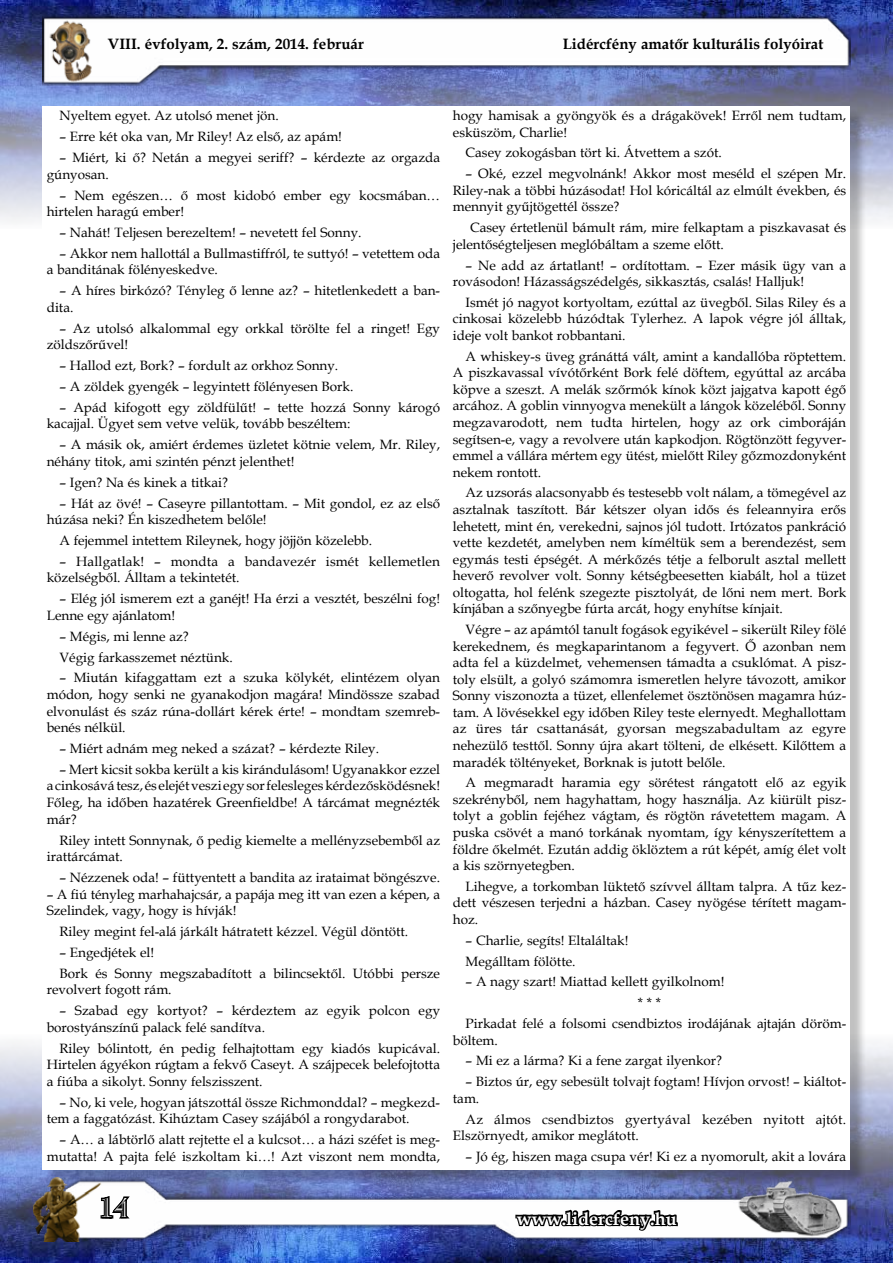
<style>
.page{position:relative;width:893px;height:1263px;background:#fff}
.page>*{position:absolute;margin:0;border:0;box-sizing:border-box;transform-origin:0 0}
.t1{font:27px "Casper Open Face";color:#fff}
.t2{font:700 18px "Book Antiqua";color:#fff}
.t3{font:700 15px "Book Antiqua";color:#000}
.t4{font:13.5px/16.5px "Book Antiqua";color:#000}
</style>
<div class="page">
<img style="left:0;top:0;width:893px;height:222px">
<img style="left:0;top:1042px;width:893px;height:221px">
<img style="left:43px;top:15px;width:807px;height:70px">
<img style="left:34px;top:1178px;width:816px;height:64px">
<svg style="left:82px;top:1194px;width:52px;height:27px"></svg>
<svg style="left:514px;top:1205px;width:165px;height:30px"></svg>
<div style="left:44px;top:108px;width:823px;height:1077px;background:#000;opacity:.25"></div>
<div style="left:43px;top:106px;width:807px;height:1063px;background:#fff"></div>
<p class="t3" style="left:108px;top:33px;width:258px">VIII. évfolyam, 2. szám, 2014. február</p>
<p class="t3" style="left:563px;top:33px;width:262px">Lidércfény amatőr kulturális folyóirat</p>
<p class="t4" style="left:60px;top:107px;width:221px">Nyeltem egyet. Az utolsó menet jön.</p>
<p class="t4" style="left:60px;top:128px;width:284px">– Erre két oka van, Mr Riley! Az első, az apám!</p>
<p class="t4" style="left:47px;top:149px;width:395px;text-indent:13px">– Miért, ki ő? Netán a megyei seriff? – kérdezte az orgazda gúnyosan.</p>
<p class="t4" style="left:47px;top:186px;width:395px;text-indent:13px">– Nem egészen… ő most kidobó ember egy kocsmában… hirtelen haragú ember!</p>
<p class="t4" style="left:60px;top:224px;width:304px">– Nahát! Teljesen berezeltem! – nevetett fel Sonny.</p>
<p class="t4" style="left:47px;top:245px;width:395px;text-indent:13px">– Akkor nem hallottál a Bullmastiffról, te suttyó! – vetettem oda a banditának fölényeskedve.</p>
<p class="t4" style="left:47px;top:282px;width:395px;text-indent:13px">– A híres birkózó? Tényleg ő lenne az? – hitetlenkedett a ban&shy;dita.</p>
<p class="t4" style="left:47px;top:319px;width:395px;text-indent:13px">– Az utolsó alkalommal egy orkkal törölte fel a ringet! Egy zöldszőrűvel!</p>
<p class="t4" style="left:60px;top:357px;width:280px">– Hallod ezt, Bork? – fordult az orkhoz Sonny.</p>
<p class="t4" style="left:60px;top:378px;width:295px">– A zöldek gyengék – legyintett fölényesen Bork.</p>
<p class="t4" style="left:47px;top:399px;width:395px;text-indent:13px">– Apád kifogott egy zöldfülűt! – tette hozzá Sonny károgó kacajjal. Ügyet sem vetve velük, tovább beszéltem:</p>
<p class="t4" style="left:47px;top:436px;width:395px;text-indent:13px">– A másik ok, amiért érdemes üzletet kötnie velem, Mr. Riley, néhány titok, ami szintén pénzt jelenthet!</p>
<p class="t4" style="left:60px;top:473px;width:170px">– Igen? Na és kinek a titkai?</p>
<p class="t4" style="left:47px;top:494px;width:395px;text-indent:13px">– Hát az övé! – Caseyre pillantottam. – Mit gondol, ez az első húzása neki? Én kiszedhetem belőle!</p>
<p class="t4" style="left:60px;top:532px;width:314px">A fejemmel intettem Rileynek, hogy jöjjön közelebb.</p>
<p class="t4" style="left:47px;top:553px;width:395px;text-indent:13px">– Hallgatlak! – mondta a bandavezér ismét kellemetlen közelségből. Álltam a tekintetét.</p>
<p class="t4" style="left:47px;top:590px;width:395px;text-indent:13px">– Elég jól ismerem ezt a ganéjt! Ha érzi a vesztét, beszélni fog!<br>Lenne egy ajánlatom!</p>
<p class="t4" style="left:60px;top:625px;width:175px;line-height:20.9px">– Mégis, mi lenne az?<br>Végig farkasszemet néztünk.</p>
<p class="t4" style="left:47px;top:669px;width:395px;text-align:justify;text-indent:13px">– Miután kifaggattam ezt a szuka kölykét, elintézem olyan módon, hogy senki ne gyanakodjon magára! Mindössze szabad elvonulást és száz rúna-dollárt kérek érte! – mondtam szemreb&shy;benés nélkül.</p>
<p class="t4" style="left:60px;top:740px;width:321px">– Miért adnám meg neked a százat? – kérdezte Riley.</p>
<p class="t4" style="left:47px;top:761px;width:395px;text-align:justify;text-indent:13px">– Mert kicsit sokba került a kis kirándulásom! Ugyanakkor ezzel a cinkosává tesz, és elejét veszi egy sor felesleges kérdezősködésnek!<br>Főleg, ha időben hazatérek Greenfieldbe! A tárcámat megnézték már?</p>
<p class="t4" style="left:47px;top:831px;width:395px;text-indent:13px">Riley intett Sonnynak, ő pedig kiemelte a mellényzsebemből az irattárcámat.</p>
<p class="t4" style="left:60px;top:869px;width:382px">– Nézzenek oda! – füttyentett a bandita az irataimat böngészve.</p>
<p class="t4" style="left:47px;top:885px;width:395px">– A fiú tényleg marhahajcsár, a papája meg itt van ezen a képen, a<br>Szelindek, vagy, hogy is hívják!</p>
<p class="t4" style="left:60px;top:923px;width:350px">Riley megint fel-alá járkált hátratett kézzel. Végül döntött.</p>
<p class="t4" style="left:60px;top:941px;width:382px;line-height:20.9px">– Engedjétek el!<br>Bork és Sonny megszabadított a bilincsektől. Utóbbi persze</p>
<p class="t4" style="left:47px;top:981px;width:126px">revolvert fogott rám.</p>
<p class="t4" style="left:47px;top:1002px;width:395px;text-indent:13px">– Szabad egy kortyot? – kérdeztem az egyik polcon egy borostyánszínű palack felé sandítva.</p>
<p class="t4" style="left:47px;top:1039px;width:395px;text-align:justify;text-indent:13px">Riley bólintott, én pedig felhajtottam egy kiadós kupicával.<br>Hirtelen ágyékon rúgtam a fekvő Caseyt. A szájpecek belefojtotta a fiúba a sikolyt. Sonny felszisszent.</p>
<p class="t4" style="left:47px;top:1093px;width:395px;text-indent:13px">– No, ki vele, hogyan játszottál össze Richmonddal? – megkezd&shy;tem a faggatózást. Kihúztam Casey szájából a rongydarabot.</p>
<p class="t4" style="left:47px;top:1131px;width:395px;text-align:right">– A… a lábtörlő alatt rejtette el a kulcsot… a házi széfet is meg&shy;mutatta! A pajta felé iszkoltam ki…! Azt viszont nem mondta,</p>
<p class="t4" style="left:453px;top:107px;width:395px">hogy hamisak a gyöngyök és a drágakövek! Erről nem tudtam, esküszöm, Charlie!</p>
<p class="t4" style="left:466px;top:144px;width:258px">Casey zokogásban tört ki. Átvettem a szót.</p>
<p class="t4" style="left:453px;top:165px;width:395px;text-align:justify;text-indent:13px">– Oké, ezzel megvolnánk! Akkor most meséld el szépen Mr.<br>Riley-nak a többi húzásodat! Hol kóricáltál az elmúlt években, és mennyit gyűjtögettél össze?</p>
<p class="t4" style="left:453px;top:219px;width:395px;text-indent:17px">Casey értetlenül bámult rám, mire felkaptam a piszkavasat és jelentőségteljesen meglóbáltam a szeme előtt.</p>
<p class="t4" style="left:453px;top:256px;width:395px;text-indent:13px">– Ne add az ártatlant! – ordítottam. – Ezer másik ügy van a rovásodon! Házasságszédelgés, sikkasztás, csalás! Halljuk!</p>
<p class="t4" style="left:453px;top:294px;width:395px;text-align:justify;text-indent:13px">Ismét jó nagyot kortyoltam, ezúttal az üvegből. Silas Riley és a cinkosai közelebb húzódtak Tylerhez. A lapok végre jól álltak, ideje volt bankot robbantani.</p>
<p class="t4" style="left:453px;top:348px;width:395px;text-align:justify;text-indent:13px">A whiskey-s üveg gránáttá vált, amint a kandallóba röptettem.<br>A piszkavassal vívótőrként Bork felé döftem, egyúttal az arcába köpve a szeszt. A melák szőrmók kínok közt jajgatva kapott égő arcához. A goblin vinnyogva menekült a lángok közeléből. Sonny megzavarodott, nem tudta hirtelen, hogy az ork cimboráján segítsen-e, vagy a revolvere után kapkodjon. Rögtönzött fegyver&shy;emmel a vállára mértem egy ütést, mielőtt Riley gőzmozdonyként nekem rontott.</p>
<p class="t4" style="left:453px;top:484px;width:395px;text-align:justify;text-indent:13px">Az uzsorás alacsonyabb és testesebb volt nálam, a tömegével az asztalnak taszított. Bár kétszer olyan idős és feleannyira erős lehetett, mint én, verekedni, sajnos jól tudott. Irtózatos pankráció vette kezdetét, amelyben nem kíméltük sem a berendezést, sem egymás testi épségét. A mérkőzés tétje a felborult asztal mellett heverő revolver volt. Sonny kétségbeesetten kiabált, hol a tüzet oltogatta, hol felénk szegezte pisztolyát, de lőni nem mert. Bork kínjában a szőnyegbe fúrta arcát, hogy enyhítse kínjait.</p>
<p class="t4" style="left:453px;top:621px;width:395px;text-align:justify;text-indent:13px">Végre – az apámtól tanult fogások egyikével – sikerült Riley fölé kerekednem, és megkaparintanom a fegyvert. Ő azonban nem adta fel a küzdelmet, vehemensen támadta a csuklómat. A pisz&shy;toly elsült, a golyó számomra ismeretlen helyre távozott, amikor Sonny viszonozta a tüzet, ellenfelemet ösztönösen magamra húz&shy;tam. A lövésekkel egy időben Riley teste elernyedt. Meghallottam az üres tár csattanását, gyorsan megszabadultam az egyre nehezülő testtől. Sonny újra akart tölteni, de elkésett. Kilőttem a maradék töltényeket, Borknak is jutott belőle.</p>
<p class="t4" style="left:453px;top:774px;width:395px;text-align:justify;text-indent:13px">A megmaradt haramia egy sörétest rángatott elő az egyik szekrényből, nem hagyhattam, hogy használja. Az kiürült pisz&shy;tolyt a goblin fejéhez vágtam, és rögtön rávetettem magam. A puska csövét a manó torkának nyomtam, így kényszerítettem a földre őkelmét. Ezután addig öklöztem a rút képét, amíg élet volt a kis szörnyetegben.</p>
<p class="t4" style="left:453px;top:878px;width:395px;text-align:justify;text-indent:13px">Lihegve, a torkomban lüktető szívvel álltam talpra. A tűz kez&shy;dett vészesen terjedni a házban. Casey nyögése térített magam&shy;hoz.</p>
<p class="t4" style="left:466px;top:929px;width:164px;line-height:20.9px">– Charlie, segíts! Eltaláltak!<br>Megálltam fölötte.</p>
<p class="t4" style="left:466px;top:973px;width:260px">– A nagy szart! Miattad kellett gyilkolnom!</p>
<p class="t4" style="left:638px;top:994px;width:25px">* * *</p>
<p class="t4" style="left:466px;top:1015px;width:382px">Pirkadat felé a folsomi csendbiztos irodájának ajtaján döröm-</p>
<p class="t4" style="left:453px;top:1031px;width:46px">böltem.</p>
<p class="t4" style="left:466px;top:1052px;width:258px">– Mi ez a lárma? Ki a fene zargat ilyenkor?</p>
<p class="t4" style="left:453px;top:1073px;width:395px;text-indent:13px">– Biztos úr, egy sebesült tolvajt fogtam! Hívjon orvost! – kiáltot&shy;tam.</p>
<p class="t4" style="left:453px;top:1110px;width:395px;text-indent:13px">Az álmos csendbiztos gyertyával kezében nyitott ajtót.<br>Elszörnyedt, amikor meglátott.</p>
<p class="t4" style="left:466px;top:1148px;width:382px">– Jó ég, hiszen maga csupa vér! Ki ez a nyomorult, akit a lovára</p>
<h1 class="t1" style="left:99px;top:1192px;width:30px">14</h1>
<h2 class="t2" style="left:517px;top:1206px;width:161px">www.lidercfeny.hu</h2>
</div>
